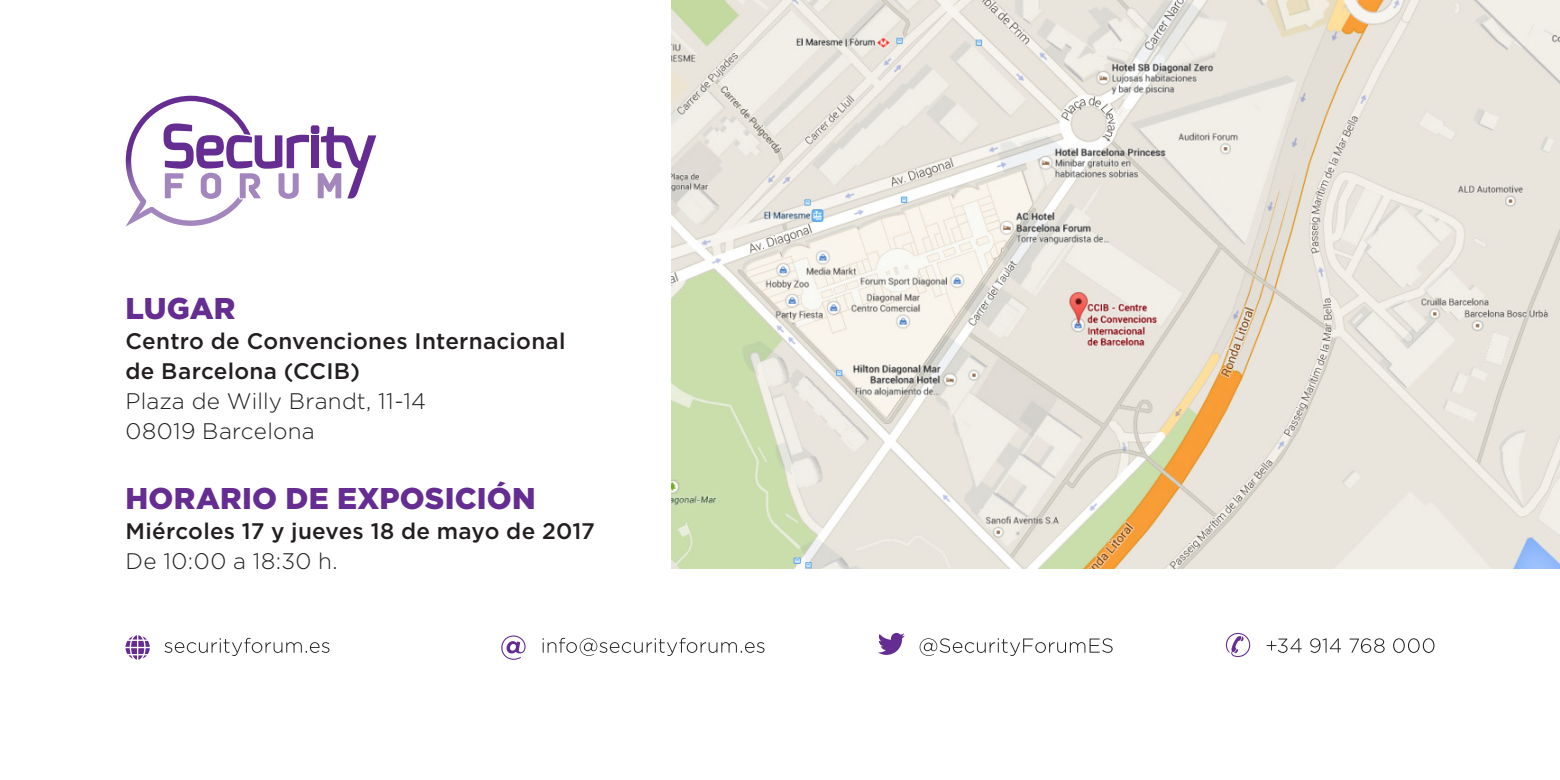
<style>
.page{position:relative;width:1560px;height:780px;background:#fff}
.page>*{position:absolute;margin:0;border:0;box-sizing:border-box;transform-origin:0 0}
.t1{font:900 30px "Gotham";letter-spacing:.005em;color:#652d91}
.t2{font:500 22.5px/30px "Gotham";letter-spacing:.01em;color:#231f20}
.t3{font:300 22.5px/30px "Gotham";letter-spacing:.015em;color:#231f20}
</style>
<div class="page">
<img style="left:671px;top:0;width:888px;height:569px">
<svg style="left:878px;top:633px;width:26px;height:22px"></svg>
<svg style="left:919px;top:638px;width:193px;height:18px"></svg>
<svg style="left:1225px;top:633px;width:24px;height:24px"></svg>
<svg style="left:1266px;top:638px;width:168px;height:15px"></svg>
<svg style="left:501px;top:635px;width:24px;height:24px"></svg>
<svg style="left:542px;top:637px;width:222px;height:19px"></svg>
<svg style="left:125px;top:635px;width:25px;height:24px"></svg>
<svg style="left:164px;top:638px;width:165px;height:18px"></svg>
<svg style="left:125px;top:96px;width:184px;height:130px"></svg>
<div style="left:311px;top:135px;width:8px;height:33px;background:#652d91"></div>
<div style="left:311px;top:125px;width:8px;height:9px;background:#652d91;border-radius:2px"></div>
<svg style="left:318px;top:127px;width:58px;height:71px"></svg>
<h1 class="t1" style="left:125px;top:288px;width:111px">LUGAR</h1>
<p class="t2" style="left:125px;top:326px;width:441px">Centro de Convenciones Internacional de Barcelona (CCIB)</p>
<p class="t3" style="left:125px;top:385px;width:302px">Plaza de Willy Brandt, 11-14<br>08019 Barcelona</p>
<h1 class="t1" style="left:125px;top:477px;width:411px">HORARIO DE EXPOSICIÓN</h1>
<p class="t2" style="left:125px;top:515px;width:471px">Miércoles 17 y jueves 18 de mayo de 2017</p>
<p class="t3" style="left:125px;top:545px;width:214px">De 10:00 a 18:30 h.</p>
</div>
